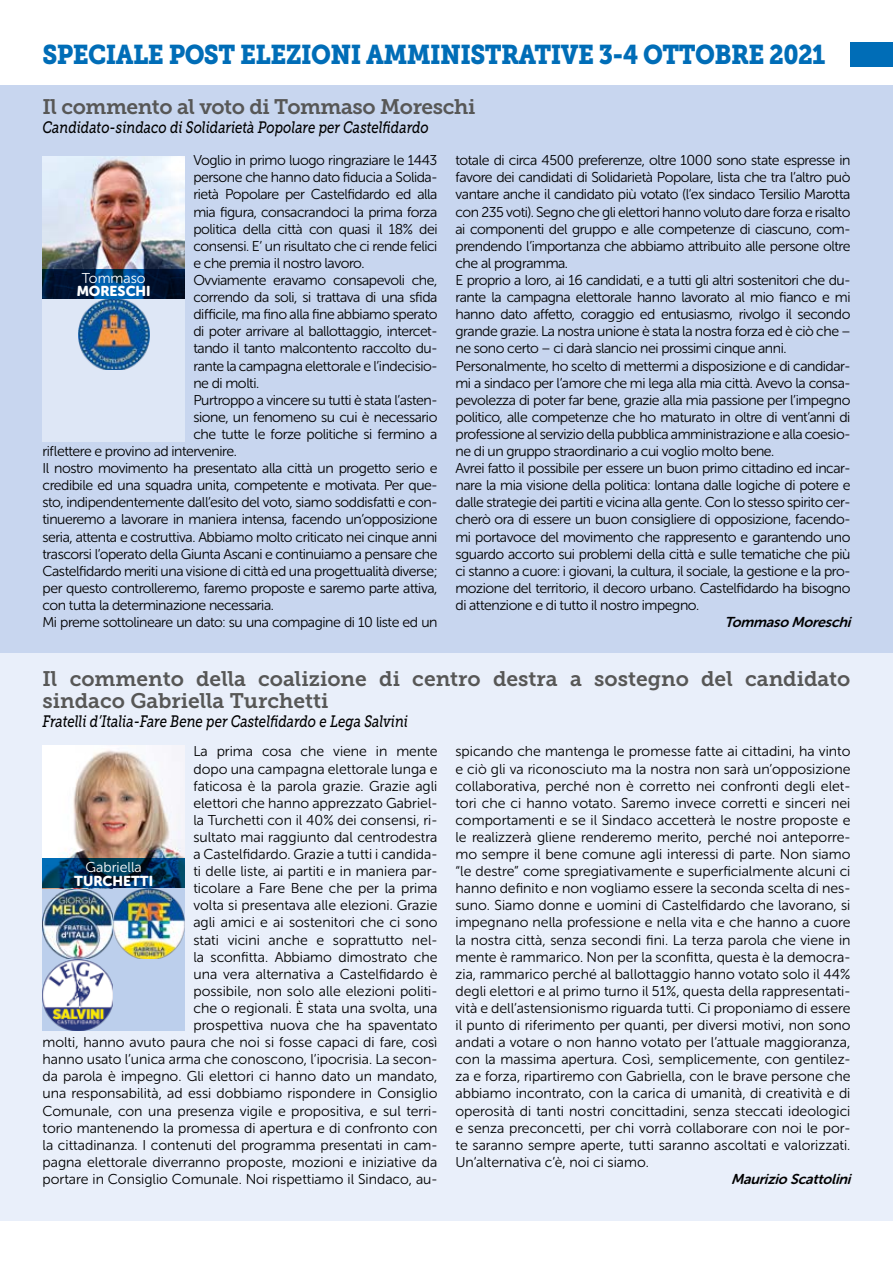
<style>
.page{position:relative;width:893px;height:1263px;background:#fff}
.page>*{position:absolute;margin:0;border:0;box-sizing:border-box;transform-origin:0 0}
.t1{font:27px "Museo Slab 900";letter-spacing:-.025em;color:#006db7;scale:.9 1}
.t2{font:21px/21.8px "Museo Slab 700";color:#575756}
.t3{font:21px "Museo Slab 700";letter-spacing:-.02em;color:#575756}
.t4{font:italic 16.5px "Museo Slab 500";color:#000;scale:.8 1}
.t5{font:14.25px/17.1px "Museo Sans Rounded 300";letter-spacing:-.03em;color:#000}
.t6{font:14.25px/17.1px "Museo Sans Rounded 300";color:#000;text-align:right}
.t7{font:italic 14.25px "Museo Sans Rounded 700";color:#000}
.t8{font:14.25px "Museo Sans Rounded 900";color:#fff}
.t9{font:14.25px "Museo Sans Rounded 300";color:#fff}
</style>
<div class="page">
<div style="left:0;top:85px;width:893px;height:568px;background:#c8d6ef"></div>
<hr style="left:892px;top:85px;width:1px;height:568px;background:#e9effa">
<div style="left:0;top:653px;width:893px;height:567px;background:#e9effa"></div>
<div style="left:43px;top:299px;width:142px;height:71px;background:#dee7f6"></div>
<img style="left:78px;top:299px;width:71px;height:71px">
<img style="left:43px;top:156px;width:142px;height:113px">
<div style="left:43px;top:370px;width:71px;height:71px;background:#dee7f6"></div>
<div style="left:114px;top:370px;width:71px;height:71px;background:#dee7f6"></div>
<svg style="left:43px;top:269px;width:142px;height:30px;background:#002a55"></svg>
<img style="left:43px;top:746px;width:142px;height:213px">
<img style="left:114px;top:888px;width:71px;height:71px">
<img style="left:43px;top:959px;width:71px;height:71px">
<div style="left:114px;top:959px;width:71px;height:71px;background:#bccfec"></div>
<svg style="left:43px;top:859px;width:142px;height:29px;background:#00355c"></svg>
<div style="left:850px;top:43px;width:43px;height:24px;background:#006db7"></div>
<h1 class="t1" style="left:43px;top:39px;width:871px">SPECIALE POST ELEZIONI AMMINISTRATIVE 3-4 OTTOBRE 2021</h1>
<h2 class="t3" style="left:43px;top:95px;width:434px">Il commento al voto di Tommaso Moreschi</h2>
<p class="t4" style="left:43px;top:118px;width:484px">Candidato-sindaco di Solidarietà Popolare per Castelfidardo</p>
<p class="t5" style="left:193px;top:152px;width:246px">Voglio in primo luogo ringraziare le 1443</p>
<p class="t5" style="left:193px;top:169px;width:246px">persone che hanno dato fiducia a Solida-</p>
<p class="t5" style="left:193px;top:186px;width:246px">rietà Popolare per Castelfidardo ed alla</p>
<p class="t5" style="left:193px;top:203px;width:246px">mia figura, consacrandoci la prima forza</p>
<p class="t5" style="left:193px;top:220px;width:246px">politica della città con quasi il 18% dei</p>
<p class="t5" style="left:193px;top:237px;width:246px">consensi. E’ un risultato che ci rende felici</p>
<p class="t5" style="left:193px;top:255px;width:173px">e che premia il nostro lavoro.</p>
<p class="t5" style="left:193px;top:272px;width:246px">Ovviamente eravamo consapevoli che,</p>
<p class="t5" style="left:193px;top:289px;width:246px">correndo da soli, si trattava di una sfida</p>
<p class="t5" style="left:193px;top:306px;width:246px">difficile, ma fino alla fine abbiamo sperato</p>
<p class="t5" style="left:193px;top:323px;width:246px">di poter arrivare al ballottaggio, intercet-</p>
<p class="t5" style="left:193px;top:340px;width:246px">tando il tanto malcontento raccolto du-</p>
<p class="t5" style="left:193px;top:357px;width:246px">rante la campagna elettorale e l’indecisio-</p>
<p class="t5" style="left:193px;top:374px;width:67px">ne di molti.</p>
<p class="t5" style="left:193px;top:391px;width:246px">Purtroppo a vincere su tutti è stata l’asten-</p>
<p class="t5" style="left:193px;top:408px;width:246px">sione, un fenomeno su cui è necessario</p>
<p class="t5" style="left:193px;top:426px;width:246px">che tutte le forze politiche si fermino a</p>
<p class="t5" style="left:43px;top:443px;width:196px">riflettere e provino ad intervenire.</p>
<p class="t5" style="left:43px;top:460px;width:396px">Il nostro movimento ha presentato alla città un progetto serio e</p>
<p class="t5" style="left:43px;top:477px;width:396px">credibile ed una squadra unita, competente e motivata. Per que-</p>
<p class="t5" style="left:43px;top:494px;width:396px">sto, indipendentemente dall’esito del voto, siamo soddisfatti e con-</p>
<p class="t5" style="left:43px;top:511px;width:396px">tinueremo a lavorare in maniera intensa, facendo un’opposizione</p>
<p class="t5" style="left:43px;top:528px;width:396px">seria, attenta e costruttiva. Abbiamo molto criticato nei cinque anni</p>
<p class="t5" style="left:43px;top:545px;width:396px">trascorsi l’operato della Giunta Ascani e continuiamo a pensare che</p>
<p class="t5" style="left:43px;top:562px;width:396px">Castelfidardo meriti una visione di città ed una progettualità diverse;</p>
<p class="t5" style="left:43px;top:579px;width:396px">per questo controlleremo, faremo proposte e saremo parte attiva,</p>
<p class="t5" style="left:43px;top:597px;width:233px">con tutta la determinazione necessaria.</p>
<p class="t5" style="left:43px;top:614px;width:396px">Mi preme sottolineare un dato: su una compagine di 10 liste ed un</p>
<p class="t5" style="left:455px;top:152px;width:397px">totale di circa 4500 preferenze, oltre 1000 sono state espresse in favore dei candidati di Solidarietà Popolare, lista che tra l’altro può vantare anche il candidato più votato (l’ex sindaco Tersilio Marotta con 235 voti). Segno che gli elettori hanno voluto dare forza e risalto ai componenti del gruppo e alle competenze di ciascuno, com&shy;prendendo l’importanza che abbiamo attribuito alle persone oltre che al programma.<br>E proprio a loro, ai 16 candidati, e a tutti gli altri sostenitori che du&shy;rante la campagna elettorale hanno lavorato al mio fianco e mi hanno dato affetto, coraggio ed entusiasmo, rivolgo il secondo grande grazie. La nostra unione è stata la nostra forza ed è ciò che – ne sono certo – ci darà slancio nei prossimi cinque anni.<br>Personalmente, ho scelto di mettermi a disposizione e di candidar&shy;mi a sindaco per l’amore che mi lega alla mia città. Avevo la consa&shy;pevolezza di poter far bene, grazie alla mia passione per l’impegno politico, alle competenze che ho maturato in oltre di vent’anni di professione al servizio della pubblica amministrazione e alla coesio&shy;ne di un gruppo straordinario a cui voglio molto bene.<br>Avrei fatto il possibile per essere un buon primo cittadino ed incar&shy;nare la mia visione della politica: lontana dalle logiche di potere e dalle strategie dei partiti e vicina alla gente. Con lo stesso spirito cer&shy;cherò ora di essere un buon consigliere di opposizione, facendo&shy;mi portavoce del movimento che rappresento e garantendo uno sguardo accorto sui problemi della città e sulle tematiche che più ci stanno a cuore: i giovani, la cultura, il sociale, la gestione e la pro&shy;mozione del territorio, il decoro urbano. Castelfidardo ha bisogno di attenzione e di tutto il nostro impegno.</p>
<p class="t7" style="left:724px;top:614px;width:132px">Tommaso Moreschi</p>
<p class="t9" style="left:82px;top:270px;width:65px">Tommaso</p>
<p class="t8" style="left:77px;top:283px;width:76px">MORESCHI</p>
<h2 class="t2" style="left:43px;top:668px;width:809px">Il commento della coalizione di centro destra a sostegno del candidato sindaco Gabriella Turchetti</h2>
<p class="t4" style="left:43px;top:712px;width:458px">Fratelli d’Italia-Fare Bene per Castelfidardo e Lega Salvini</p>
<p class="t6" style="left:43px;top:743px;width:396px">La prima cosa che viene in mente<br>dopo una campagna elettorale lunga e<br>faticosa è la parola grazie. Grazie agli<br>elettori che hanno apprezzato Gabriel-<br>la Turchetti con il 40% dei consensi, ri-<br>sultato mai raggiunto dal centrodestra<br>a Castelfidardo. Grazie a tutti i candida-<br>ti delle liste, ai partiti e in maniera par-<br>ticolare a Fare Bene che per la prima<br>volta si presentava alle elezioni. Grazie<br>agli amici e ai sostenitori che ci sono<br>stati vicini anche e soprattutto nel-<br>la sconfitta. Abbiamo dimostrato che<br>una vera alternativa a Castelfidardo è<br>possibile, non solo alle elezioni politi-<br>che o regionali. È stata una svolta, una<br>prospettiva nuova che ha spaventato<br>molti, hanno avuto paura che noi si fosse capaci di fare, così hanno usato l’unica arma che conoscono, l’ipocrisia. La secon&shy;da parola è impegno. Gli elettori ci hanno dato un mandato, una responsabilità, ad essi dobbiamo rispondere in Consiglio Comunale, con una presenza vigile e propositiva, e sul terri&shy;torio mantenendo la promessa di apertura e di confronto con la cittadinanza. I contenuti del programma presentati in cam&shy;pagna elettorale diverranno proposte, mozioni e iniziative da portare in Consiglio Comunale. Noi rispettiamo il Sindaco, au-</p>
<p class="t5" style="left:455px;top:743px;width:396px;text-align:justify">spicando che mantenga le promesse fatte ai cittadini, ha vinto e ciò gli va riconosciuto ma la nostra non sarà un’opposizione collaborativa, perché non è corretto nei confronti degli elet&shy;tori che ci hanno votato. Saremo invece corretti e sinceri nei comportamenti e se il Sindaco accetterà le nostre proposte e le realizzerà gliene renderemo merito, perché noi anteporre&shy;mo sempre il bene comune agli interessi di parte. Non siamo “le destre” come spregiativamente e superficialmente alcuni ci hanno definito e non vogliamo essere la seconda scelta di nes&shy;suno. Siamo donne e uomini di Castelfidardo che lavorano, si impegnano nella professione e nella vita e che hanno a cuore la nostra città, senza secondi fini. La terza parola che viene in mente è rammarico. Non per la sconfitta, questa è la democra&shy;zia, rammarico perché al ballottaggio hanno votato solo il 44% degli elettori e al primo turno il 51%, questa della rappresentati&shy;vità e dell’astensionismo riguarda tutti. Ci proponiamo di essere il punto di riferimento per quanti, per diversi motivi, non sono andati a votare o non hanno votato per l’attuale maggioranza, con la massima apertura. Così, semplicemente, con gentilez&shy;za e forza, ripartiremo con Gabriella, con le brave persone che abbiamo incontrato, con la carica di umanità, di creatività e di operosità di tanti nostri concittadini, senza steccati ideologici e senza preconcetti, per chi vorrà collaborare con noi le por&shy;te saranno sempre aperte, tutti saranno ascoltati e valorizzati.<br>Un’alternativa c’è, noi ci siamo.</p>
<p class="t9" style="left:86px;top:859px;width:58px">Gabriella</p>
<p class="t8" style="left:74px;top:872px;width:80px">TURCHETTI</p>
<p class="t7" style="left:731px;top:1171px;width:125px">Maurizio Scattolini</p>
</div>
